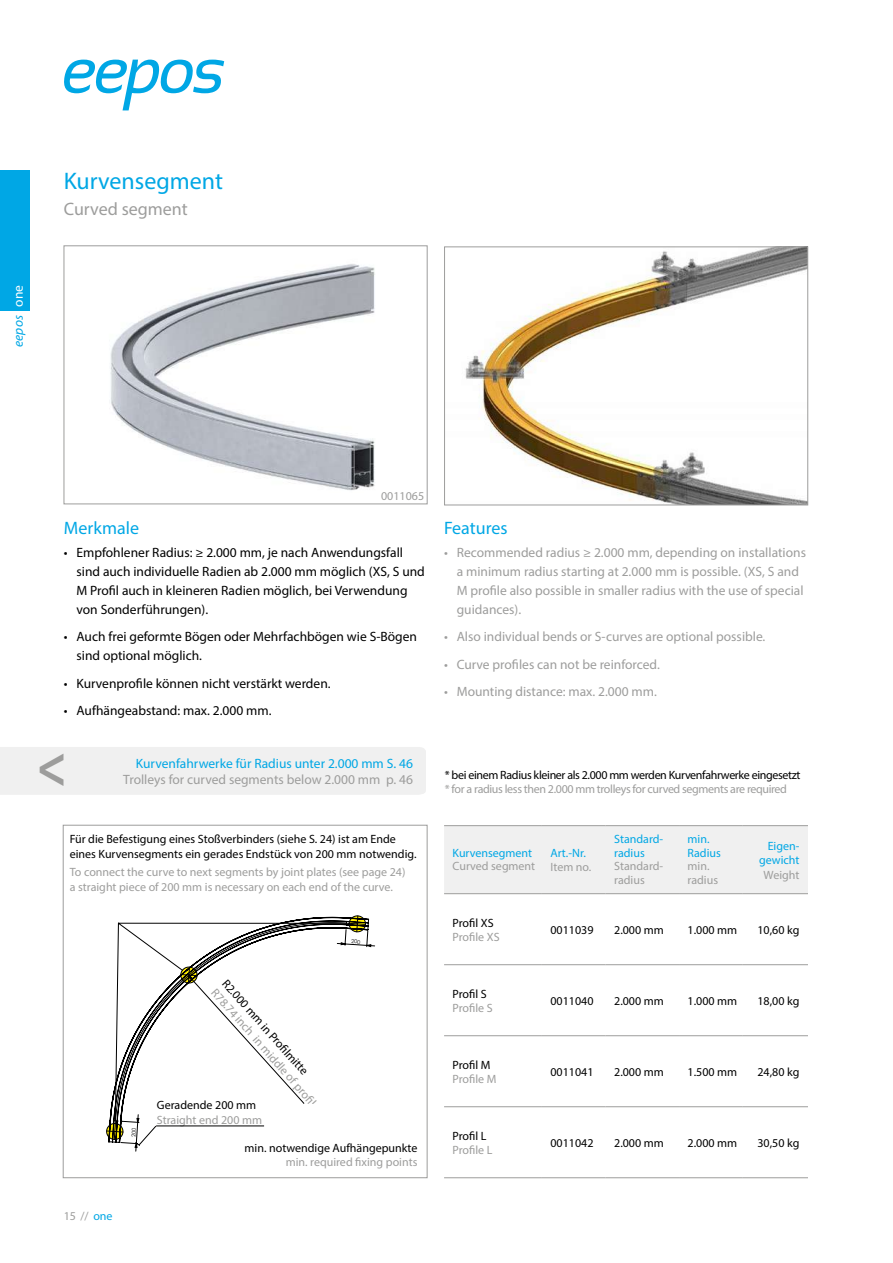
<style>
.page{position:relative;width:893px;height:1263px;background:#fff}
.page>*{position:absolute;margin:0;border:0;box-sizing:border-box;transform-origin:0 0}
.t1{font:24px "Myriad Pro";color:#00a7e5}
.t2{font:18px "Myriad Pro";color:#00a7e5}
.t3{font:18px "Myriad Pro";color:#9d9d9c}
.t4{font:13.5px/18.9px "Myriad Pro";color:#9d9d9c}
.t5{font:13.5px/18.9px "Myriad Pro";color:#000}
.t6{font:13.5px "Myriad Pro";color:#00a7e5}
.t7{font:italic 13.5px "Myriad Pro";color:#00a7e5}
.t8{font:13.5px "Myriad Pro";color:#fff}
.t9{font:12px/15px "Myriad Pro";color:#000}
.t10{font:12px/14.4px "Myriad Pro";color:#9d9d9c}
.t11{font:12px "Myriad Pro";letter-spacing:-.03em;color:#000}
.t12{font:12px "Myriad Pro";letter-spacing:-.03em;color:#9d9d9c}
.t13{font:12px/14.4px "Myriad Pro";color:#00a7e5}
.s1{color:#00a7e5}
</style>
<div class="page">
<div style="left:0;top:170px;width:30px;height:141px;background:#00a7e5"></div>
<svg style="left:64px;top:60px;width:160px;height:51px"></svg>
<div style="left:135px;top:94px;width:100px;height:26px;background:#fff"></div>
<div style="left:444px;top:826px;width:364px;height:67px;background:#f0f0f0"></div>
<hr style="left:542px;top:964px;width:64px;height:1px;background:#9d9d9c">
<hr style="left:606px;top:964px;width:73px;height:1px;background:#9d9d9c">
<hr style="left:679px;top:964px;width:64px;height:1px;background:#9d9d9c">
<hr style="left:743px;top:964px;width:65px;height:1px;background:#9d9d9c">
<hr style="left:444px;top:1035px;width:98px;height:1px;background:#9d9d9c">
<hr style="left:542px;top:1035px;width:64px;height:1px;background:#9d9d9c">
<hr style="left:606px;top:1035px;width:73px;height:1px;background:#9d9d9c">
<hr style="left:679px;top:1035px;width:64px;height:1px;background:#9d9d9c">
<hr style="left:743px;top:1035px;width:65px;height:1px;background:#9d9d9c">
<hr style="left:444px;top:1106px;width:98px;height:1px;background:#9d9d9c">
<hr style="left:542px;top:1106px;width:64px;height:1px;background:#9d9d9c">
<hr style="left:606px;top:1106px;width:73px;height:1px;background:#9d9d9c">
<hr style="left:679px;top:1106px;width:64px;height:1px;background:#9d9d9c">
<hr style="left:743px;top:1106px;width:65px;height:1px;background:#9d9d9c">
<hr style="left:444px;top:1177px;width:98px;height:1px;background:#9d9d9c">
<hr style="left:542px;top:1177px;width:64px;height:1px;background:#9d9d9c">
<hr style="left:606px;top:1177px;width:73px;height:1px;background:#9d9d9c">
<hr style="left:679px;top:1177px;width:64px;height:1px;background:#9d9d9c">
<hr style="left:743px;top:1177px;width:65px;height:1px;background:#9d9d9c">
<hr style="left:444px;top:964px;width:98px;height:1px;background:#9d9d9c">
<hr style="left:444px;top:825px;width:98px;height:1px;background:#9d9d9c">
<hr style="left:542px;top:825px;width:64px;height:1px;background:#9d9d9c">
<hr style="left:606px;top:825px;width:73px;height:1px;background:#9d9d9c">
<hr style="left:679px;top:825px;width:64px;height:1px;background:#9d9d9c">
<hr style="left:743px;top:825px;width:65px;height:1px;background:#9d9d9c">
<hr style="left:444px;top:893px;width:98px;height:1px;background:#9d9d9c">
<hr style="left:542px;top:893px;width:64px;height:1px;background:#9d9d9c">
<hr style="left:606px;top:893px;width:73px;height:1px;background:#9d9d9c">
<hr style="left:679px;top:893px;width:64px;height:1px;background:#9d9d9c">
<hr style="left:743px;top:893px;width:65px;height:1px;background:#9d9d9c">
<img style="left:110px;top:264px;width:265px;height:227px">
<div style="left:64px;top:246px;width:363px;height:258px;border:1px solid #9d9d9c"></div>
<img style="left:465px;top:249px;width:341px;height:254px">
<div style="left:444px;top:247px;width:364px;height:258px;border:1px solid #9d9d9c"></div>
<svg style="left:62px;top:897px;width:411px;height:274px"></svg>
<svg style="left:108px;top:903px;width:261px;height:59px"></svg>
<svg style="left:341px;top:939px;width:30px;height:7px"></svg>
<svg style="left:106px;top:962px;width:312px;height:209px"></svg>
<div style="left:0;top:747px;width:426px;height:48px;background:#f0f0f0"></div>
<p class="t8" style="left:10px;top:307px;width:23px;rotate:-90deg">one</p>
<p class="t7" style="left:10px;top:347px;width:33px;rotate:-90deg">eepos</p>
<h1 class="t1" style="left:64px;top:166px;width:161px">Kurvensegment</h1>
<h2 class="t3" style="left:64px;top:198px;width:125px">Curved segment</h2>
<p class="t10" style="left:381px;top:489px;width:45px">0011065</p>
<h2 class="t2" style="left:64px;top:517px;width:77px">Merkmale</h2>
<p class="t5" style="left:77px;top:543px;width:350px;text-indent:-13px">• Empfohlener Radius: ≥ 2.000 mm, je nach Anwendungsfall sind auch individuelle Radien ab 2.000 mm möglich (XS, S und M Profil auch in kleineren Radien möglich, bei Verwendung von Sonderführungen).</p>
<p class="t5" style="left:77px;top:627px;width:342px;text-indent:-13px">• Auch frei geformte Bögen oder Mehrfachbögen wie S-Bögen sind optional möglich.</p>
<p class="t5" style="left:64px;top:673px;width:268px">• Kurvenprofile können nicht verstärkt werden.</p>
<p class="t5" style="left:64px;top:701px;width:209px">• Aufhängeabstand: max. 2.000 mm.</p>
<p class="t6" style="left:136px;top:755px;width:278px">Kurvenfahrwerke für Radius unter 2.000 mm S. 46</p>
<p class="t4" style="left:123px;top:770px;width:291px">Trolleys for curved segments below 2.000 mm p. 46</p>
<p class="t9" style="left:70px;top:831px;width:348px">Für die Befestigung eines Stoßverbinders (siehe S. 24) ist am Ende eines Kurvensegments ein gerades Endstück von 200 mm notwendig.</p>
<p class="t10" style="left:70px;top:864px;width:337px;line-height:15px">To connect the curve to next segments by joint plates (see page 24) a straight piece of 200 mm is necessary on each end of the curve.</p>
<p class="t10" style="left:64px;top:1209px;width:50px">15 // <span class="s1">one</span></p>
<p class="t9" style="left:230px;top:976px;width:125px;rotate:48deg">R2.000 mm in Profi lmitte</p>
<p class="t10" style="left:219px;top:986px;width:159px;rotate:48deg">R78.74 inch in middle of profi le</p>
<p class="t9" style="left:245px;top:1140px;width:174px">min. notwendige Aufhängepunkte</p>
<p class="t10" style="left:286px;top:1155px;width:133px">min. required fixing points</p>
<p class="t9" style="left:157px;top:1097px;width:101px">Geradende 200 mm</p>
<p class="t10" style="left:157px;top:1112px;width:107px">Straight end 200 mm</p>
<h2 class="t2" style="left:444px;top:517px;width:65px">Features</h2>
<p class="t4" style="left:457px;top:543px;width:351px;text-indent:-13px">• Recommended radius ≥ 2.000 mm, depending on installations a minimum radius starting at 2.000 mm is possible. (XS, S and M profile also possible in smaller radius with the use of special guidances).</p>
<p class="t4" style="left:444px;top:627px;width:323px">• Also individual bends or S-curves are optional possible.</p>
<p class="t4" style="left:444px;top:654px;width:217px">• Curve profiles can not be reinforced.</p>
<p class="t4" style="left:444px;top:682px;width:214px">• Mounting distance: max. 2.000 mm.</p>
<p class="t11" style="left:445px;top:767px;width:357px">* bei einem Radius kleiner als 2.000 mm werden Kurvenfahrwerke eingesetzt</p>
<p class="t12" style="left:445px;top:782px;width:344px">* for a radius less then 2.000 mm trolleys for curved segments are required</p>
<p class="t13" style="left:453px;top:845px;width:81px">Kurvensegment</p>
<p class="t10" style="left:453px;top:858px;width:84px">Curved segment</p>
<p class="t9" style="left:453px;top:915px;width:43px">Profil XS</p>
<p class="t10" style="left:453px;top:929px;width:49px">Profile XS</p>
<p class="t13" style="left:550px;top:845px;width:37px">Art.-Nr.</p>
<p class="t10" style="left:550px;top:860px;width:42px">Item no.</p>
<p class="t13" style="left:614px;top:831px;width:51px">Standard&shy;radius</p>
<p class="t10" style="left:614px;top:858px;width:51px">Standard&shy;radius</p>
<p class="t13" style="left:687px;top:831px;width:35px">min.<br>Radius</p>
<p class="t10" style="left:687px;top:858px;width:32px">min. radius</p>
<p class="t13" style="left:759px;top:838px;width:42px;text-align:right">Eigen&shy;gewicht</p>
<p class="t10" style="left:764px;top:867px;width:37px">Weight</p>
<p class="t9" style="left:550px;top:922px;width:45px">0011039</p>
<p class="t9" style="left:614px;top:922px;width:51px">2.000 mm</p>
<p class="t9" style="left:687px;top:922px;width:51px">1.000 mm</p>
<p class="t9" style="left:757px;top:922px;width:43px">10,60 kg</p>
<p class="t9" style="left:453px;top:986px;width:36px">Profil S</p>
<p class="t10" style="left:453px;top:1000px;width:42px">Profile S</p>
<p class="t9" style="left:550px;top:993px;width:45px">0011040</p>
<p class="t9" style="left:614px;top:993px;width:51px">2.000 mm</p>
<p class="t9" style="left:687px;top:993px;width:51px">1.000 mm</p>
<p class="t9" style="left:757px;top:993px;width:43px">18,00 kg</p>
<p class="t9" style="left:453px;top:1057px;width:39px">Profil M</p>
<p class="t10" style="left:453px;top:1071px;width:45px">Profile M</p>
<p class="t9" style="left:550px;top:1064px;width:45px">0011041</p>
<p class="t9" style="left:614px;top:1064px;width:51px">2.000 mm</p>
<p class="t9" style="left:687px;top:1064px;width:51px">1.500 mm</p>
<p class="t9" style="left:757px;top:1064px;width:43px">24,80 kg</p>
<p class="t9" style="left:453px;top:1128px;width:35px">Profil L</p>
<p class="t10" style="left:453px;top:1142px;width:41px">Profile L</p>
<p class="t9" style="left:550px;top:1135px;width:45px">0011042</p>
<p class="t9" style="left:614px;top:1135px;width:51px">2.000 mm</p>
<p class="t9" style="left:687px;top:1135px;width:51px">2.000 mm</p>
<p class="t9" style="left:757px;top:1135px;width:43px">30,50 kg</p>
</div>
